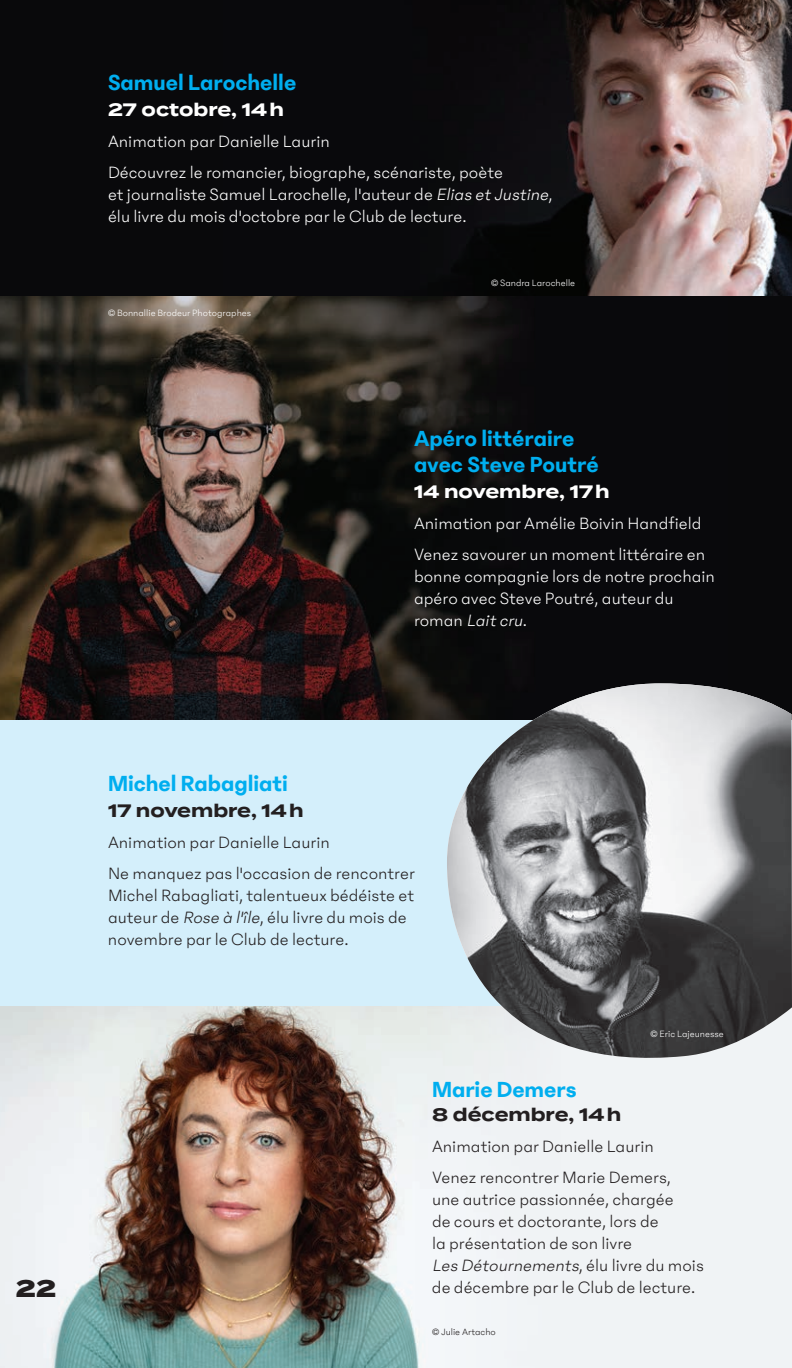
<style>
.page{position:relative;width:792px;height:1368px;background:#d4effb}
.page>*{position:absolute;margin:0;border:0;box-sizing:border-box;transform-origin:0 0}
.t1{font:600 24px/26px "Phantom Sans 0.8";color:#00aeef}
.t2{font:800 24px "Termina";color:#231f20}
.t3{font:300 18px/22px "Phantom Sans 0.8";color:#231f20}
.t4{font:300 18px/22px "Phantom Sans 0.8";color:#fff}
.t5{font:700 18px "Termina";color:#fff}
.t6{font:700 18px "Termina";color:#231f20}
.t7{font:300 10px "Phantom Sans 0.8";color:#fff}
.t8{font:300 10px "Phantom Sans 0.8";color:#231f20}
.s1{font-style:italic}
</style>
<div class="page">
<img style="left:0;top:295px;width:792px;height:425px">
<svg style="left:0;top:0;width:792px;height:295px;background:#2c2626"></svg>
<div style="left:0;top:1007px;width:792px;height:361px;background:#f0f3f5"></div>
<img style="left:0;top:1007px;width:447px;height:361px">
<img style="left:447px;top:683px;width:345px;height:375px">
<h1 class="t1" style="left:108px;top:69px;width:190px">Samuel Larochelle</h1>
<p class="t5" style="left:108px;top:96px;width:177px">27 octobre, 14h</p>
<p class="t4" style="left:108px;top:125px;width:397px;line-height:31px">Animation par Danielle Laurin<br>Découvrez le romancier, biographe, scénariste, poète</p>
<p class="t4" style="left:108px;top:183px;width:446px">et journaliste Samuel Larochelle, l'auteur de <span class="s1">Elias etJustine</span>, élu livre du mois d'octobre par le Club de lecture.</p>
<p class="t7" style="left:108px;top:307px;width:145px">© Bonnallie Brodeur Photographes</p>
<p class="t7" style="left:491px;top:277px;width:86px">© Sandra Larochelle</p>
<h1 class="t1" style="left:414px;top:425px;width:186px">Apéro littéraire avec Steve Poutré</h1>
<p class="t5" style="left:414px;top:478px;width:197px">14 novembre, 17h</p>
<p class="t4" style="left:414px;top:507px;width:293px;line-height:31px">Animation par Amélie Boivin Handfield<br>Venez savourer un moment littéraire en</p>
<p class="t4" style="left:414px;top:565px;width:303px">bonne compagnie lors de notre prochain apéro avec Steve Poutré, auteur du<br>ro m a n <span class="s1">Laitcru</span>.</p>
<h1 class="t2" style="left:16px;top:1271px;width:42px">22</h1>
<h1 class="t1" style="left:108px;top:770px;width:181px">Michel Rabagliati</h1>
<p class="t6" style="left:108px;top:797px;width:197px">17 novembre, 14h</p>
<p class="t3" style="left:108px;top:826px;width:308px;line-height:31px">Animation par Danielle Laurin<br>Ne manquez pas l'occasion de rencontrer</p>
<p class="t3" style="left:108px;top:884px;width:308px">Michel Rabagliati, talentueux bédéiste et auteur de <span class="s1">Rose à l'île</span>, élu livre du mois de novembre par le Club de lecture.</p>
<p class="t7" style="left:651px;top:1028px;width:75px">© Eric Lajeunesse</p>
<h1 class="t1" style="left:432px;top:1076px;width:146px">Marie Demers</h1>
<p class="t6" style="left:432px;top:1101px;width:191px">8 décembre, 14h</p>
<p class="t3" style="left:432px;top:1130px;width:240px;line-height:31px">Animation par Danielle Laurin<br>Venez rencontrer Marie Demers,</p>
<p class="t3" style="left:432px;top:1188px;width:273px">une autrice passionnée, chargée<br>de cours et doctorante, lors de<br>la présentation de son livre<br><span class="s1">Les Détournements</span>, é l u l iv re d u m o i s de décembre par le Club de lecture.</p>
<p class="t8" style="left:432px;top:1326px;width:65px">© Julie Artacho</p>
</div>
